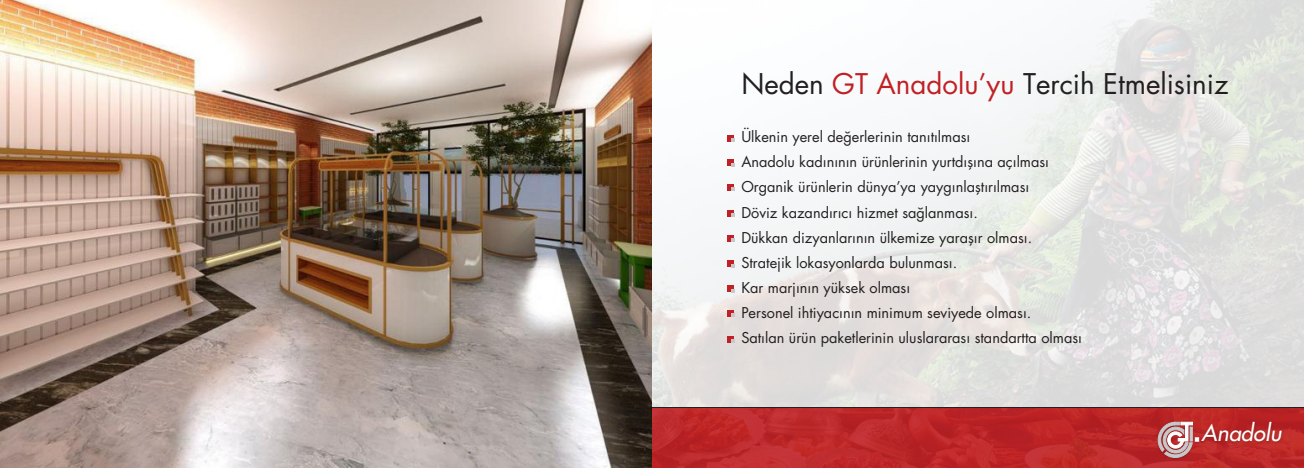
<style>
.page{position:relative;width:1304px;height:468px;background:#fff}
.page>*{position:absolute;margin:0;border:0;box-sizing:border-box;transform-origin:0 0}
.t1{font:27.7px "Futura Book Mas";color:#231f20}
.t2{font:22.1px "Futura It Mas";color:#fff}
.t3{font:14.5px/25.1px "Futura Book Mas";color:#231f20}
.s1{color:#c12025}
</style>
<div class="page">
<img style="left:652px;top:0;width:652px;height:407px">
<svg style="left:652px;top:407px;width:652px;height:61px"></svg>
<div style="left:1155px;top:419px;width:130px;height:42px;background:#231f20;opacity:.31"></div>
<svg style="left:1158px;top:422px;width:41px;height:36px"></svg>
<img style="left:0;top:0;width:652px;height:468px">
<svg style="left:727px;top:210px;width:7px;height:6px"></svg>
<svg style="left:727px;top:235px;width:7px;height:7px"></svg>
<svg style="left:727px;top:260px;width:7px;height:7px"></svg>
<svg style="left:727px;top:285px;width:7px;height:7px"></svg>
<div style="left:727px;top:310px;width:7px;height:7px;background:#c12025"></div>
<svg style="left:731px;top:313px;width:3px;height:4px"></svg>
<svg style="left:727px;top:336px;width:7px;height:6px"></svg>
<svg style="left:727px;top:184px;width:7px;height:7px"></svg>
<svg style="left:727px;top:159px;width:7px;height:7px"></svg>
<div style="left:727px;top:135px;width:7px;height:7px;background:#c12025"></div>
<svg style="left:731px;top:138px;width:3px;height:4px"></svg>
<h1 class="t1" style="left:741px;top:65px;width:489px">Neden <span class="s1">GT Anadolu’yu</span> Tercih Etmelisiniz</h1>
<p class="t3" style="left:741px;top:124px;width:342px">Ülkenin yerel değerlerinin tanıtılması<br>Anadolu kadınının ürünlerinin yurtdışına açılması Organik ürünlerin dünya’ya yaygınlaştırılması<br>Döviz kazandırıcı hizmet sağlanması.<br>Dükkan dizyanlarının ülkemize yaraşır olması.<br>Stratejik lokasyonlarda bulunması.<br>Kar marjının yüksek olması<br>Personel ihtiyacının minimum seviyede olması.<br>Satılan ürün paketlerinin uluslararası standartta olması</p>
<h2 class="t2" style="left:1202px;top:418px;width:81px">Anadolu</h2>
</div>
